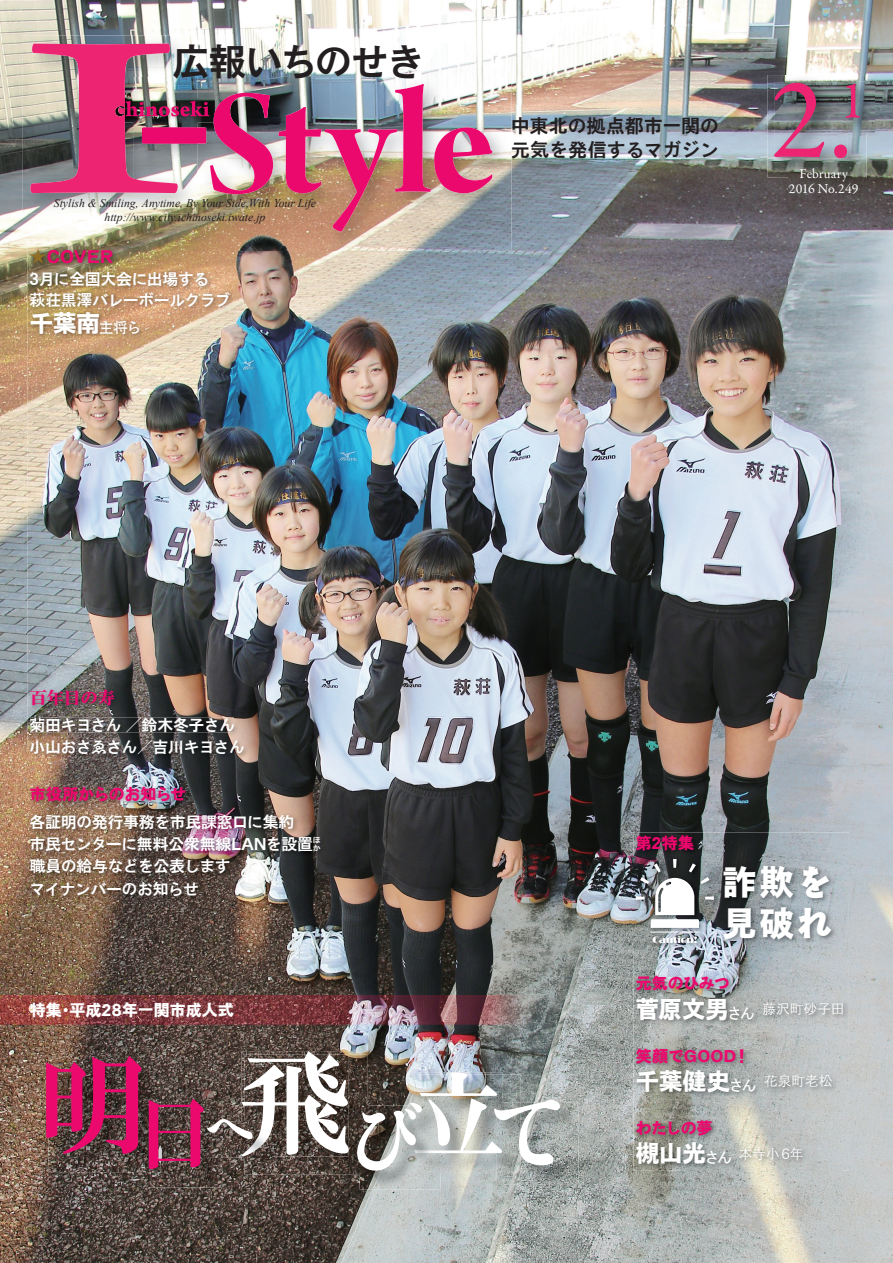
<style>
.page{position:relative;width:893px;height:1263px;background:#fff}
.page>*{position:absolute;margin:0;border:0;box-sizing:border-box;transform-origin:0 0}
.t1{font:117.3px "Rj PH Mincho XB 83 pv RKSJ H";color:#fff}
.t2{font:117px "Garamond Premr Pro";color:#ed2471}
.t3{font:108.3px "Rj PH Mincho XB 83 pv RKSJ H";color:#ec096d}
.t4{font:38.25px "Rj P Gothic XB 83 pv RKSJ H";letter-spacing:-.07em;color:#231f20}
.t5{font:34.05px "Rj P Gothic UB 83 pv RKSJ H";color:#fff}
.t6{font:23.4px "Rj P Gothic UB 83 pv RKSJ H";color:#fff}
.t7{font:19.2px/23.4px "Rj P Gothic XB 83 pv RKSJ H";letter-spacing:-.015em;color:#231f20}
.t8{font:16.95px "Rj P Gothic UB 83 pv RKSJ H";letter-spacing:-.005em;color:#ec096d}
.t9{font:16.95px "Rj KH Mincho UB 83 pv RKSJ H";color:#ec096d}
.t10{font:15.9px/22.4px "Rj P Gothic XB 83 pv RKSJ H";letter-spacing:-.03em;color:#fff}
.t11{font:15.9px "Rj P Gothic UB 83 pv RKSJ H";letter-spacing:-.005em;color:#ec096d}
.t12{font:15.9px "Rj P Gothic UB 83 pv RKSJ H";color:#fff}
.t13{font:15.9px "Rj P Gothic UB 83 pv RKSJ H";letter-spacing:-.035em;color:#ec096d}
.t14{font:13.8px "Rj P Gothic Md 83 pv RKSJ H";letter-spacing:-.01em;color:#fff}
.t15{font:13.8px/14.9px "Garamond Premr Pro";letter-spacing:.005em;color:#fff;text-align:center}
.t16{font:italic 11.7px/13.8px "Times New Roman";color:#231f20;text-align:center}
.t17{font:9.6px "Broadway";color:#fff}
.t18{font:7.95px "Rj P Gothic XB 83 pv RKSJ H";color:#fff}
.s1{color:#926e27}
.s2{font-family:"Rj P Gothic Bd 83 pv RKSJ H";font-size:14.85px}
.s3{font-family:"Koz Go Pro";font-weight:300}
.s4{font-family:"Rg TJ GU 83 pv RKSJ H"}
.s5{font-family:"Rg TJ E 83 pv RKSJ H";font-size:51.45px;color:#fff}
.s6{font-size:95.55px}
.s7{font-family:"Rj P Gothic UB 83 pv RKSJ H";font-size:23.4px}
</style>
<div class="page">
<img style="left:0;top:0;width:893px;height:52px">
<img style="left:0;top:52px;width:52px;height:1211px">
<img style="left:215px;top:52px;width:678px;height:53px">
<img style="left:473px;top:105px;width:315px;height:737px">
<img style="left:841px;top:105px;width:52px;height:1158px">
<img style="left:788px;top:201px;width:53px;height:631px">
<img style="left:52px;top:213px;width:82px;height:33px">
<img style="left:326px;top:251px;width:147px;height:486px">
<img style="left:316px;top:737px;width:157px;height:368px">
<img style="left:472px;top:842px;width:161px;height:263px">
<img style="left:52px;top:901px;width:210px;height:204px">
<img style="left:262px;top:901px;width:54px;height:150px">
<img style="left:210px;top:1105px;width:52px;height:158px">
<img style="left:578px;top:1105px;width:105px;height:158px">
<img style="left:52px;top:1172px;width:158px;height:91px">
<img style="left:262px;top:1172px;width:316px;height:91px">
<img style="left:683px;top:1170px;width:158px;height:93px">
<img style="left:414px;top:1072px;width:88px;height:33px">
<img style="left:241px;top:1051px;width:108px;height:70px">
<img style="left:134px;top:77px;width:377px;height:174px">
<img style="left:142px;top:84px;width:350px;height:148px">
<img style="left:767px;top:75px;width:99px;height:103px">
<img style="left:774px;top:83px;width:73px;height:75px">
<img style="left:23px;top:36px;width:174px;height:177px">
<img style="left:134px;top:193px;width:63px;height:20px">
<img style="left:30px;top:44px;width:185px;height:149px">
<img style="left:843px;top:81px;width:31px;height:52px">
<img style="left:843px;top:83px;width:4px;height:50px">
<img style="left:788px;top:168px;width:77px;height:33px">
<img style="left:633px;top:832px;width:216px;height:338px">
<img style="left:0;top:995px;width:541px;height:29px">
<img style="left:48px;top:1059px;width:112px;height:113px">
<img style="left:440px;top:1074px;width:80px;height:98px">
<img style="left:417px;top:1074px;width:85px;height:79px">
<img style="left:245px;top:1054px;width:122px;height:121px">
<img style="left:245px;top:1054px;width:104px;height:102px">
<img style="left:151px;top:1102px;width:71px;height:85px">
<img style="left:151px;top:1102px;width:9px;height:70px">
<svg style="left:159px;top:1146px;width:3px;height:17px"></svg>
<img style="left:497px;top:1102px;width:82px;height:82px">
<img style="left:497px;top:1102px;width:23px;height:70px">
<img style="left:497px;top:1102px;width:5px;height:51px">
<img style="left:359px;top:1105px;width:81px;height:84px">
<img style="left:417px;top:1153px;width:23px;height:19px">
<img style="left:414px;top:1105px;width:26px;height:48px">
<img style="left:359px;top:1105px;width:8px;height:70px">
<img style="left:210px;top:1121px;width:61px;height:37px">
<img style="left:241px;top:1121px;width:30px;height:35px">
<img style="left:633px;top:856px;width:204px;height:93px">
<img style="left:636px;top:859px;width:78px;height:69px">
<hr style="left:650px;top:931px;width:50px;height:1px;background:#fff">
<img style="left:27px;top:246px;width:299px;height:655px">
<img style="left:134px;top:246px;width:192px;height:5px">
<img style="left:30px;top:717px;width:204px;height:15px">
<h3 class="t4" style="left:172px;top:42px;width:254px">広報いちのせき</h3>
<p class="t16" style="left:54px;top:196px;width:264px">Stylish &amp; Smiling, Anytime, By Your Side,With Your Life http://www.city.ichinoseki.iwate.jp</p>
<p class="t8" style="left:30px;top:248px;width:85px"><span class="s1">★</span>COVER</p>
<p class="t10" style="left:30px;top:270px;width:203px;line-height:20.2px">3月に全国大会に出場する<br>萩荘黒澤バレーボールクラブ</p>
<h3 class="t6" style="left:30px;top:312px;width:113px">千葉南<span class="s2">主将ら</span></h3>
<p class="t7" style="left:511px;top:115px;width:210px">中東北の拠点都市一関の元気を発信するマガジン</p>
<h2 class="t2" style="left:770px;top:49px;width:97px">2.<sup>1</sup></h2>
<p class="t15" style="left:789px;top:167px;width:71px">February<br>2016 No.249</p>
<p class="t9" style="left:30px;top:689px;width:87px">百年目の寿</p>
<p class="t10" style="left:30px;top:714px;width:217px">菊田キヨさん<span class="s3">／</span>鈴木冬子さん小山おさゑさん<span class="s3">／</span>吉川キヨさん</p>
<p class="t13" style="left:30px;top:785px;width:158px">市役所からのお知らせ</p>
<p class="t10" style="left:30px;top:811px;width:293px">各証明の発行事務を市民課窓口に集約<br>市民センターに無料公衆無線LANを設置<sup>ほ</sup></p>
<p class="t18" style="left:313px;top:844px;width:9px">か</p>
<p class="t10" style="left:29px;top:856px;width:203px">職員の給与などを公表しますマイナンバーのお知らせ</p>
<p class="t11" style="left:636px;top:835px;width:60px">第2特集</p>
<p class="t17" style="left:653px;top:934px;width:46px">Caution!</p>
<h3 class="t5" style="left:722px;top:865px;width:110px">詐欺<span class="s4">を</span></h3>
<h3 class="t5" style="left:722px;top:906px;width:110px">見破<span class="s4">れ</span></h3>
<p class="t12" style="left:30px;top:1002px;width:205px">特集・平成28年一関市成人式</p>
<h3 class="t3" style="left:38px;top:1050px;width:218px">明<sub>日</sub><span class="s5">へ</span></h3>
<h1 class="t1" style="left:236px;top:1044px;width:335px">飛<sub>び</sub><span class="s6">立</span><sub>て</sub></h1>
<p class="t11" style="left:636px;top:975px;width:96px">元気のひみつ</p>
<p class="t14" style="left:636px;top:1002px;width:210px"><span class="s7">菅原文男</span><span class="s2">さん</span>藤沢町砂子田</p>
<p class="t11" style="left:636px;top:1048px;width:116px">笑顔でGOOD！</p>
<p class="t14" style="left:636px;top:1074px;width:198px"><span class="s7">千葉健史</span><span class="s2">さん</span>花泉町老松</p>
<p class="t11" style="left:636px;top:1120px;width:78px">わたしの夢</p>
<p class="t14" style="left:636px;top:1146px;width:169px"><span class="s7">槻山光</span><span class="s2">さん</span> 本寺小 6年</p>
</div>
